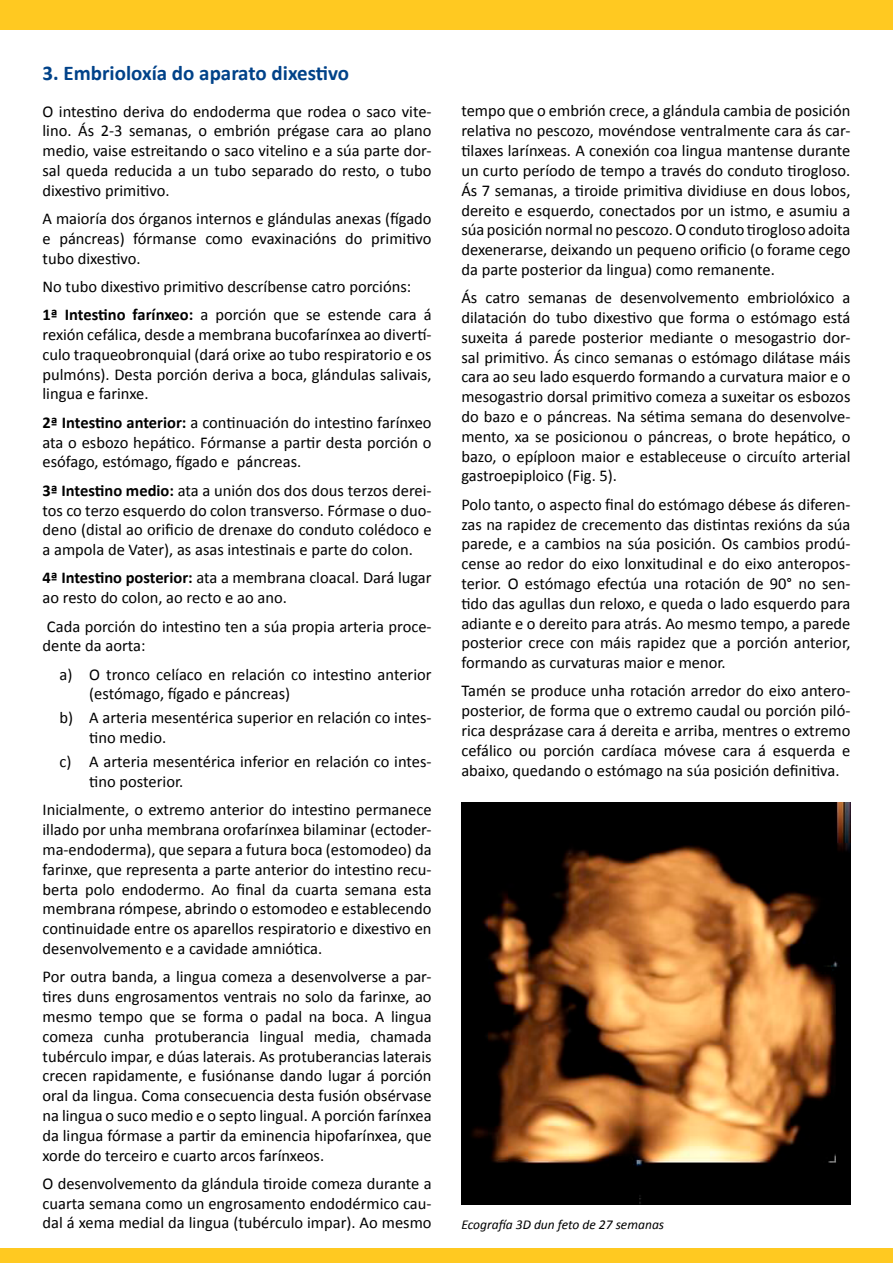
<style>
.page{position:relative;width:893px;height:1263px;background:#fff}
.page>*{position:absolute;margin:0;border:0;box-sizing:border-box;transform-origin:0 0}
.t1{font:700 21px "Calibri";color:#004289}
.t2{font:16.5px/19.8px "Calibri";color:#000;text-align:justify}
.t3{font:italic 13.5px "Calibri";color:#000}
.s1{font-weight:700}
</style>
<div class="page">
<div style="left:0;top:1248px;width:893px;height:15px;background:#ffc921"></div>
<div style="left:0;top:0;width:893px;height:30px;background:#ffc921"></div>
<img style="left:461px;top:803px;width:389px;height:401px">
<p class="t1" style="left:43px;top:58px;width:308px">3. Embrioloxía do aparato dixestivo</p>
<p class="t2" style="left:43px;top:100px;width:391px">O intestino deriva do endoderm a que rodea o saco vite&shy;lino. Ás 2-3 semanas, o embrión prégase cara ao plano medio, vaise estreitando o saco vitelino e a súa parte dor&shy;sal queda reducida a un tubo separado do resto, o tubo dixestivo primitivo.</p>
<p class="t2" style="left:43px;top:208px;width:391px">A maioría dos órganos internos e glándulas anexas (fígado e páncreas) fórmanse como evaxinacións do primitivo tubo dixestivo.</p>
<p class="t2" style="left:43px;top:272px;width:391px;line-height:28.3px">No tubo dixestivo primitivo descríbense catro porcións:<br><span class="s1">1ª Intestino farínxeo:</span> a porción que se estende cara á</p>
<p class="t2" style="left:43px;top:324px;width:391px">rexión cefálica, desde a membrana bucofarínxea ao divertí&shy;culo traqueobronquial (dará orixe ao tubo respiratorio e os pulmóns). Desta porción deriva a boca, glándulas salivais, lingua e farinxe.</p>
<p class="t2" style="left:43px;top:412px;width:391px"><span class="s1">2ª Intestino anterior:</span> a continuación do intestino farínxeo ata o esbozo hepático. Fórmanse a partir desta porción o esófago, estómago, fígado e páncreas.</p>
<p class="t2" style="left:43px;top:479px;width:391px"><span class="s1">3ª Intestino medio:</span> ata a unión dos dos dous terzos derei&shy;tos co terzo esquerdo do colon transverso. Fórmase o duo&shy;deno (distal ao orificio de drenaxe do conduto colédoco e a ampola de V ater), as asas intestinais e parte do colon.</p>
<p class="t2" style="left:43px;top:567px;width:391px"><span class="s1">4ª Intestino posterior:</span> ata a membrana cloacal. Dará lugar ao resto do colon, ao recto e ao ano.</p>
<p class="t2" style="left:43px;top:615px;width:391px">Cada porción do intestino ten a súa propia arteria proce&shy;dente da aorta:</p>
<p class="t2" style="left:89px;top:663px;width:344px;text-indent:-30px">a) O tronco celíaco en relación co intestino anterior (estómago, fígado e páncreas)</p>
<p class="t2" style="left:89px;top:707px;width:344px;text-indent:-30px">b) A arteria mesentérica superior en relación co intes&shy;tino medio.</p>
<p class="t2" style="left:89px;top:751px;width:344px;text-indent:-30px">c) A arteria mesentérica inferior en relación co intes&shy;tino posterior.</p>
<p class="t2" style="left:43px;top:799px;width:391px">Inicialmente, o extremo anterior do intestino permanece illado por unha membrana orofarínxea bilaminar (ectoder&shy;m a-endoderm a), que separa a futura boca (estomodeo) da farinxe, que representa a parte anterior do intestino recu&shy;berta polo endodermo. Ao final da cuarta semana esta membrana rómpese, abrindo o estomodeo e establecendo continuidade entre os aparellos respiratorio e dixestivo en desenvolvemento e a cavidade amniótica.</p>
<p class="t2" style="left:43px;top:966px;width:391px">Por outra banda, a lingua comeza a desenvolverse a par&shy;tires duns engrosamentos ventrais no solo da farinxe, ao mesmo tempo que se forma o padal na boca. A lingua comeza cunha protuberancia lingual media, chamada tubérculo impar, e dúas laterais. As protuberancias laterais crecen rapidamente, e fusiónanse dando lugar á porción oral da lingua. Coma consecuencia desta fusión obsérvase na lingua o suco medio e o septo lingual. A porción farínxea da lingua fórmase a partir da eminencia hipofarínxea, que xorde do terceiro e cuarto arcos farínxeos.</p>
<p class="t2" style="left:43px;top:1173px;width:391px">O desenvolvemento da glándula tiroide comeza durante a cuarta semana como un engrosamento endodérmico cau&shy;dal á xema medial da lingua (tubérculo impar). Ao mesmo</p>
<p class="t2" style="left:461px;top:100px;width:391px">tempo que o embrión crece, a glándula cambia de posición relativa no pescozo, movéndose ventralmente cara ás car&shy;tilaxes larínxeas. A conexión coa lingua mantense durante un curto período de tempo a través do conduto tirogloso.<br>Ás 7 semanas, a tiroide primitiva dividiuse en dous lobos, dereito e esquerdo, conectados por un istmo, e asumiu a súa posición normal no pescozo. O conduto tirogloso adoita dexenerarse, deixando un pequeno orificio (o forame cego da parte posterior da lingua) como remanente.</p>
<p class="t2" style="left:461px;top:287px;width:391px">Ás catro semanas de desenvolvemento embriolóxico a dilatación do tubo dixestivo que forma o estómago está suxeita á parede posterior mediante o mesogastrio dor&shy;sal primitivo. Ás cinco semanas o estómago dilátase máis cara ao seu lado esquerdo formando a curvatura maior e o mesogastrio dorsal primitivo comeza a suxeitar os esbozos do bazo e o páncreas. Na sétima semana do desenvolve&shy;mento, xa se posicionou o páncreas, o brote hepático, o bazo, o epíploon maior e estableceuse o circuíto arterial gastroepiploico (Fig. 5).</p>
<p class="t2" style="left:461px;top:494px;width:391px">Polo tanto, o aspecto final do estómago débese ás diferen&shy;zas na rapidez de crecemento das distintas rexións da súa parede, e a cambios na súa posición. Os cambios prodú&shy;cense ao redor do eixo lonxitudinal e do eixo anteropos&shy;terior. O estómago efectúa una rotación de 90° no sen&shy;tido das agullas dun reloxo, e queda o lado esquerdo para adiante e o dereito para atrás. Ao mesmo tempo, a parede posterior crece con máis rapidez que a porción anterior, formando as curvaturas maior e menor.</p>
<p class="t2" style="left:461px;top:680px;width:391px">Tamén se produce unha rotación arredor do eixo antero&shy;posterior, de forma que o extremo caudal ou porción piló&shy;rica desprázase cara á dereita e arriba, mentres o extremo cefálico ou porción cardíaca móvese cara á esquerda e abaixo, quedando o estómago na súa posición definitiva.</p>
<p class="t3" style="left:461px;top:1216px;width:204px">Ecografía 3D dun feto de 27 semanas</p>
</div>
